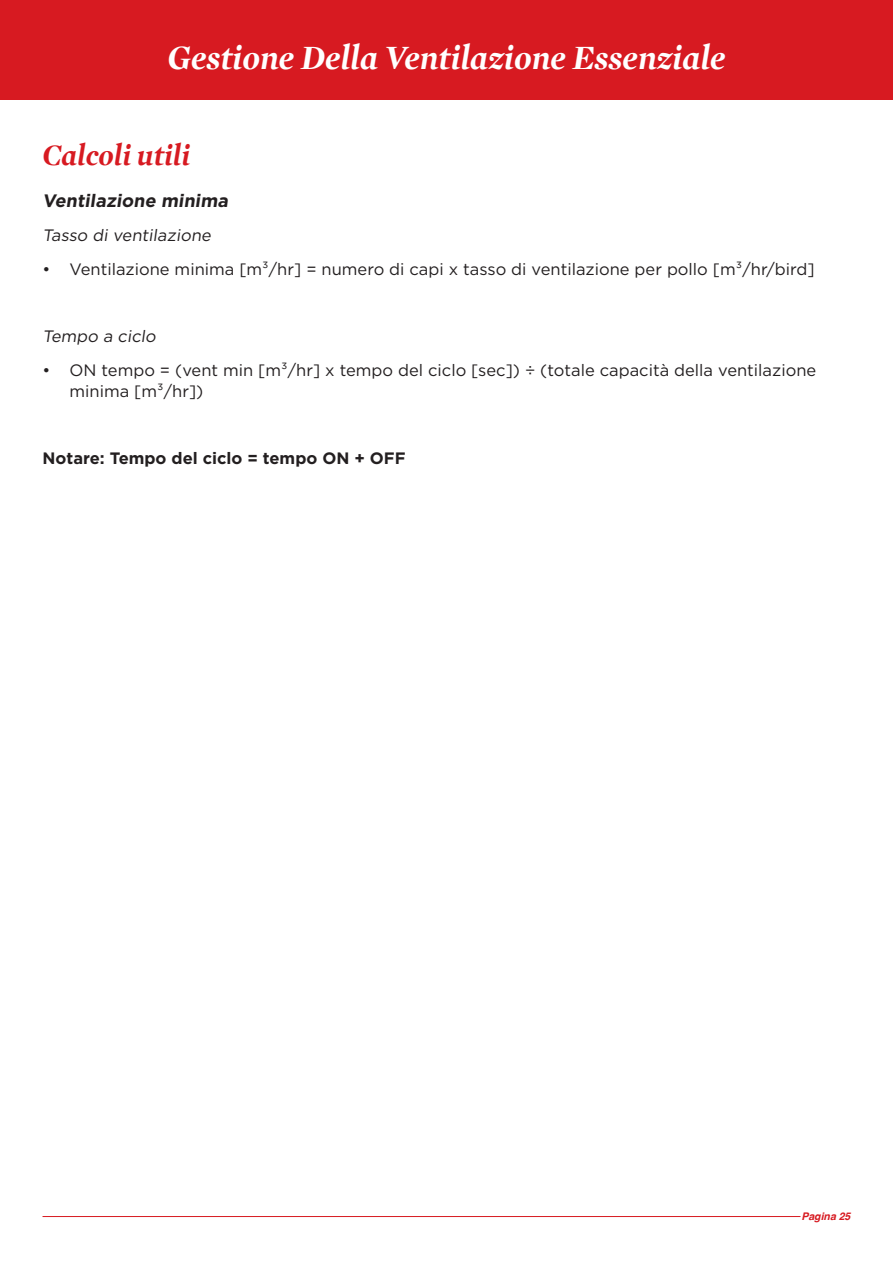
<style>
.page{position:relative;width:893px;height:1263px;background:#fff}
.page>*{position:absolute;margin:0;border:0;box-sizing:border-box;transform-origin:0 0}
.t1{font:italic 700 34.5px "Mercury Display";color:#fff}
.t2{font:italic 700 30px "Mercury Display";color:#d71a21}
.t3{font:700 18px "Gotham";color:#231f20}
.t4{font:16.5px/21px "Gotham";color:#231f20}
.t5{font:700 16.5px "Gotham";color:#231f20}
.t6{font:italic 700 10.5px "Helvetica";color:#d71a21}
</style>
<div class="page">
<div style="left:0;top:0;width:893px;height:100px;background:#d71a21"></div>
<hr style="left:43px;top:1216px;width:757px;height:1px;background:#d71a21">
<h1 class="t1" style="left:167px;top:37px;width:560px">Gestione Della Ventilazione Essenziale</h1>
<h2 class="t2" style="left:43px;top:137px;width:149px">Calcoli utili</h2>
<p class="t3" style="left:43px;top:189px;width:190px">Ventilazione minima</p>
<p class="t4" style="left:43px;top:224px;width:173px">Tasso di ventilazione</p>
<p class="t4" style="left:43px;top:258px;width:774px">• Ventilazione minima [m³/hr] = numero di capi x tasso di ventilazione per pollo [m³/hr/bird]</p>
<p class="t4" style="left:43px;top:325px;width:118px">Tempo a ciclo</p>
<p class="t4" style="left:70px;top:359px;width:748px;text-indent:-27px">• ON tempo = (vent min [m³/hr] x tempo del ciclo [sec]) ÷ (totale capacità della ventilazione minima [m³/hr])</p>
<p class="t5" style="left:43px;top:448px;width:365px">Notare: Tempo del ciclo = tempo ON + OFF</p>
<p class="t6" style="left:801px;top:1208px;width:51px">Pagina 25</p>
</div>
